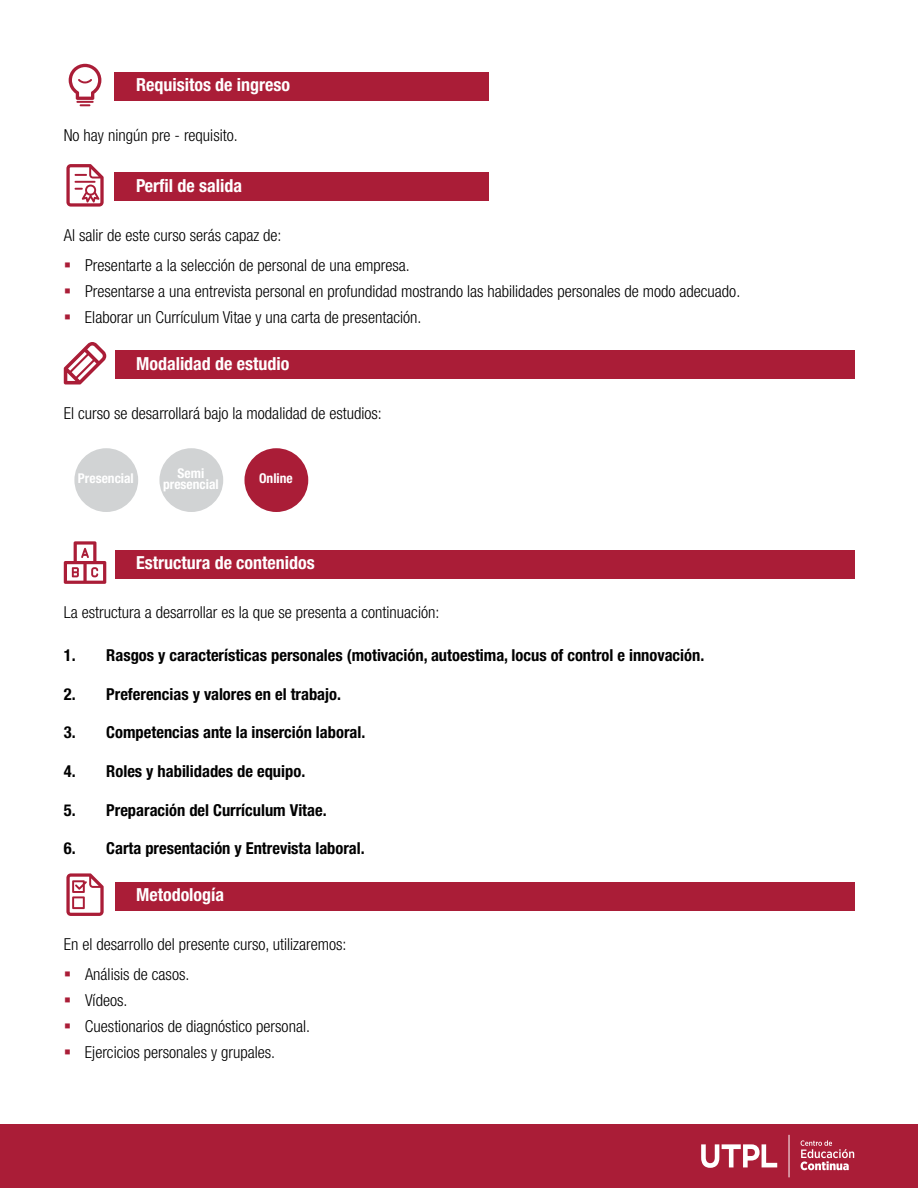
<style>
.page{position:relative;width:918px;height:1188px;background:#fff}
.page>*{position:absolute;margin:0;border:0;box-sizing:border-box;transform-origin:0 0}
.t1{font:700 condensed 18px "Helvetica Neue LT Std";color:#fff}
.t2{font:300 condensed 16.5px/25.8px "Helvetica Neue LT Std";color:#000}
.t3{font:700 condensed 16.5px "Helvetica Neue LT Std";color:#000}
.t4{font:700 condensed 13.5px/10.5px "Helvetica Neue LT Std";color:#fff;text-align:center}
</style>
<div class="page">
<div style="left:0;top:1124px;width:918px;height:64px;background:#aa1d37"></div>
<svg style="left:801px;top:1140px;width:53px;height:30px"></svg>
<svg style="left:701px;top:1144px;width:76px;height:24px"></svg>
<hr style="left:789px;top:1135px;width:1px;height:42px;background:#fff">
<svg style="left:69px;top:64px;width:32px;height:42px"></svg>
<div style="left:115px;top:72px;width:374px;height:29px;background:#aa1d37"></div>
<svg style="left:66px;top:164px;width:38px;height:43px"></svg>
<div style="left:115px;top:173px;width:374px;height:28px;background:#aa1d37"></div>
<svg style="left:64px;top:342px;width:42px;height:43px"></svg>
<div style="left:115px;top:350px;width:739px;height:29px;background:#aa1d37"></div>
<div style="left:74px;top:448px;width:64px;height:64px;background:#d1d3d4;border-radius:50%"></div>
<div style="left:159px;top:448px;width:64px;height:64px;background:#d1d3d4;border-radius:50%"></div>
<div style="left:244px;top:448px;width:64px;height:64px;background:#aa1d37;border-radius:50%"></div>
<svg style="left:64px;top:541px;width:42px;height:43px"></svg>
<div style="left:115px;top:550px;width:739px;height:28px;background:#aa1d37"></div>
<svg style="left:66px;top:873px;width:38px;height:43px"></svg>
<div style="left:115px;top:882px;width:739px;height:29px;background:#aa1d37"></div>
<p class="t1" style="left:136px;top:74px;width:156px">Requisitos de ingreso</p>
<p class="t2" style="left:64px;top:122px;width:175px">No hay ningún pre - requisito.</p>
<p class="t1" style="left:136px;top:174px;width:108px">Perfil de salida</p>
<p class="t2" style="left:85px;top:220px;width:326px;line-height:30.2px;text-indent:-21px">Al salir de este curso serás capaz de:<br>Presentarte a la selección de personal de una empresa.</p>
<p class="t2" style="left:85px;top:278px;width:657px">Presentarse a una entrevista personal en profundidad mostrando las habilidades personales de modo adecuado.<br>Elaborar un Currículum Vitae y una carta de presentación.</p>
<p class="t1" style="left:136px;top:352px;width:155px">Modalidad de estudio</p>
<p class="t2" style="left:64px;top:400px;width:320px">El curso se desarrollará bajo la modalidad de estudios:</p>
<p class="t4" style="left:78px;top:473px;width:57px">Presencial</p>
<p class="t4" style="left:163px;top:468px;width:57px">Semi presencial</p>
<p class="t4" style="left:259px;top:473px;width:35px">Online</p>
<p class="t1" style="left:136px;top:552px;width:180px">Estructura de contenidos</p>
<p class="t2" style="left:64px;top:599px;width:377px">La estructura a desarrollar es la que se presenta a continuación:</p>
<p class="t3" style="left:64px;top:645px;width:642px">1. Rasgos y características personales (motivación, autoestima, locus of control e innovación.</p>
<p class="t3" style="left:64px;top:684px;width:279px">2. Preferencias y valores en el trabajo.</p>
<p class="t3" style="left:64px;top:723px;width:303px">3. Competencias ante la inserción laboral.</p>
<p class="t3" style="left:64px;top:761px;width:243px">4. Roles y habilidades de equipo.</p>
<p class="t3" style="left:64px;top:800px;width:264px">5. Preparación del Currículum Vitae.</p>
<p class="t3" style="left:64px;top:838px;width:303px">6. Carta presentación y Entrevista laboral.</p>
<p class="t1" style="left:136px;top:884px;width:90px">Metodología</p>
<p class="t2" style="left:85px;top:929px;width:263px;line-height:30.2px;text-indent:-21px">En el desarrollo del presente curso, utilizaremos:<br>Análisis de casos.</p>
<p class="t2" style="left:85px;top:987px;width:227px">Vídeos.<br>Cuestionarios de diagnóstico personal.<br>Ejercicios personales y grupales.</p>
</div>
